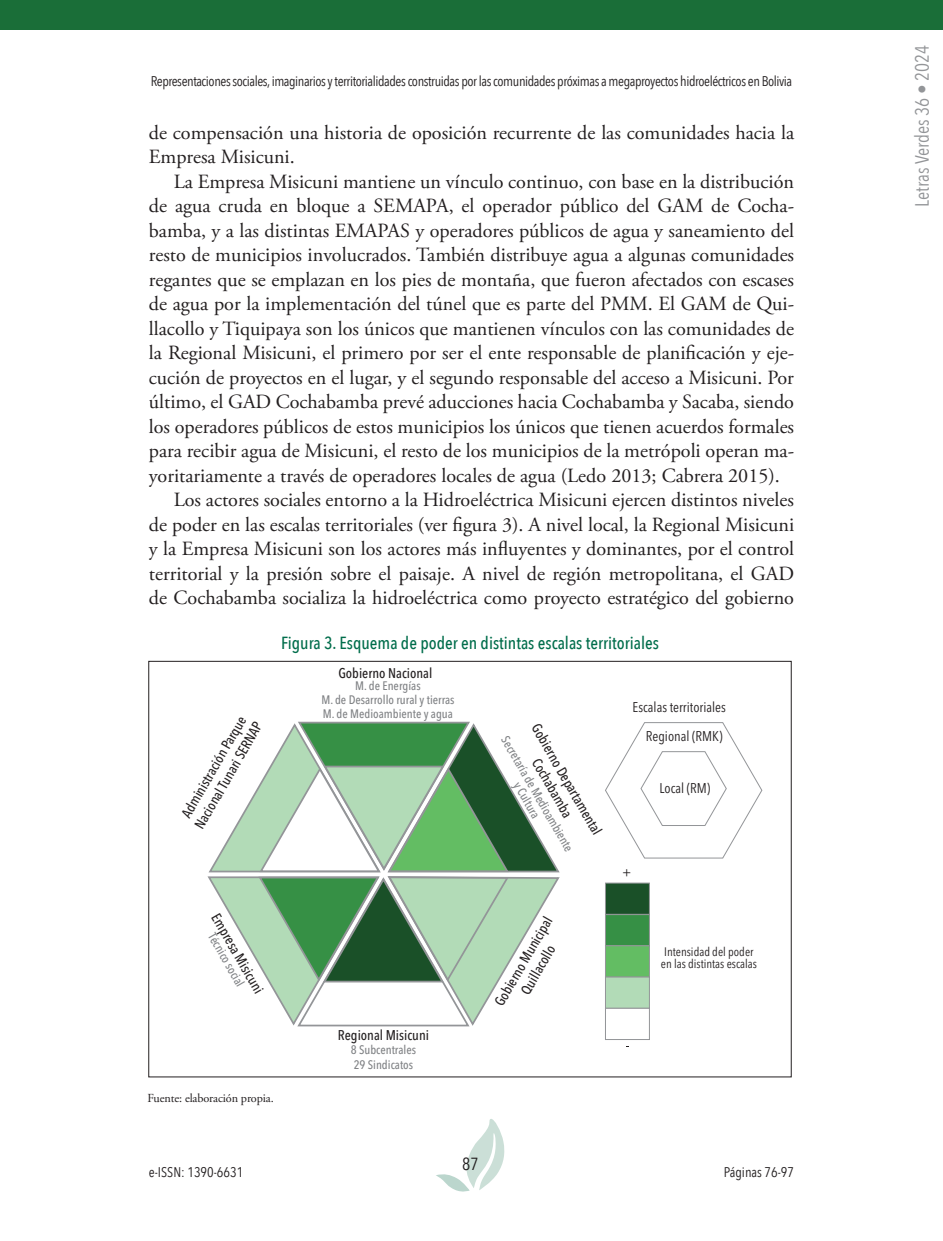
<style>
.page{position:relative;width:943px;height:1241px;background:#fff}
.page>*{position:absolute;margin:0;border:0;box-sizing:border-box;transform-origin:0 0}
.t1{font:20.12px/24.5px "Adobe Garamond Pro";color:#231f20}
.t2{font:19.25px "Avenir Next Condensed";color:#939598}
.t3{font:500 17.5px "Avenir Next Condensed";color:#006d4b}
.t4{font:17.5px "Avenir Next Condensed";color:#231f20}
.t5{font:500 14px/16.8px "Avenir Next Condensed";color:#231f20;text-align:center}
.t6{font:14px "Avenir Next Condensed";letter-spacing:-.03em;color:#231f20}
.t7{font:14px/29.1px "Avenir Next Condensed";color:#231f20;text-align:right}
.t8{font:500 12.25px/14px "Avenir Next Condensed";color:#808285;text-align:center}
.t9{font:12.25px/12.2px "Avenir Next Condensed";color:#231f20}
.t10{font:12.25px "Adobe Garamond Pro";letter-spacing:-.01em;color:#231f20}
</style>
<div class="page">
<svg style="left:436px;top:1119px;width:69px;height:73px"></svg>
<div style="left:0;top:0;width:943px;height:30px;background:#1a6e38"></div>
<svg style="left:207px;top:721px;width:353px;height:306px"></svg>
<div style="left:605px;top:882px;width:45px;height:32px;background:#1a5028;border:1px solid #939598"></div>
<div style="left:605px;top:914px;width:45px;height:32px;background:#369045;border:1px solid #939598"></div>
<div style="left:605px;top:945px;width:45px;height:32px;background:#63bd63;border:1px solid #939598"></div>
<div style="left:605px;top:976px;width:45px;height:32px;background:#b2dbb7;border:1px solid #939598"></div>
<div style="left:605px;top:1007px;width:45px;height:32px;background:#fff;border:1px solid #939598"></div>
<svg style="left:605px;top:722px;width:157px;height:136px"></svg>
<p class="t6" style="left:151px;top:69px;width:643px">Representaciones sociales, imaginarios y territorialidades construidas por las comunidades próximas a megaproyectos hidroeléctricos en Bolivia</p>
<p class="t1" style="left:149px;top:121px;width:646px">de compensación una historia de oposición recurrente de las comunidades hacia la<br>Empresa Misicuni.</p>
<p class="t1" style="left:174px;top:170px;width:622px">La Empresa Misicuni mantiene un vínculo continuo, con base en la distribución</p>
<p class="t1" style="left:149px;top:194px;width:646px">de agua cruda en bloque a SEMAPA, el operador público del GAM de Cocha-</p>
<p class="t1" style="left:149px;top:219px;width:646px">bamba, y a las distintas EMAPAS y operadores públicos de agua y saneamiento del</p>
<p class="t1" style="left:149px;top:243px;width:646px">resto de municipios involucrados. También distribuye agua a algunas comunidades</p>
<p class="t1" style="left:149px;top:268px;width:646px">regantes que se emplazan en los pies de montaña, que fueron afectados con escases</p>
<p class="t1" style="left:149px;top:292px;width:646px">de agua por la implementación del túnel que es parte del PMM. El GAM de Qui-</p>
<p class="t1" style="left:149px;top:317px;width:646px">llacollo y Tiquipaya son los únicos que mantienen vínculos con las comunidades de</p>
<p class="t1" style="left:149px;top:341px;width:646px">la Regional Misicuni, el primero por ser el ente responsable de planificación y eje-</p>
<p class="t1" style="left:149px;top:366px;width:646px">cución de proyectos en el lugar, y el segundo responsable del acceso a Misicuni. Por</p>
<p class="t1" style="left:149px;top:390px;width:646px">último, el GAD Cochabamba prevé aducciones hacia Cochabamba y Sacaba, siendo</p>
<p class="t1" style="left:149px;top:415px;width:646px">los operadores públicos de estos municipios los únicos que tienen acuerdos formales</p>
<p class="t1" style="left:149px;top:439px;width:646px">para recibir agua de Misicuni, el resto de los municipios de la metrópoli operan ma-</p>
<p class="t1" style="left:149px;top:464px;width:632px">yoritariamente a través de operadores locales de agua (Ledo 2013; Cabrera 2015).</p>
<p class="t1" style="left:174px;top:488px;width:622px">Los actores sociales entorno a la Hidroeléctrica Misicuni ejercen distintos niveles</p>
<p class="t1" style="left:149px;top:513px;width:646px">de poder en las escalas territoriales (ver figura 3). A nivel local, la Regional Misicuni</p>
<p class="t1" style="left:149px;top:537px;width:646px">y la Empresa Misicuni son los actores más influyentes y dominantes, por el control</p>
<p class="t1" style="left:149px;top:562px;width:646px">territorial y la presión sobre el paisaje. A nivel de región metropolitana, el GAD</p>
<p class="t1" style="left:149px;top:586px;width:646px">de Cochabamba socializa la hidroeléctrica como proyecto estratégico del gobierno</p>
<p class="t3" style="left:281px;top:631px;width:379px">Figura 3. Esquema de poder en distintas escalas territoriales</p>
<p class="t5" style="left:176px;top:814px;width:122px;text-align:left;rotate:-60deg">Administración Parque<br>Nacional Tunari SERNAP</p>
<p class="t5" style="left:222px;top:910px;width:91px;rotate:60deg">Empresa Misicuni</p>
<p class="t8" style="left:218px;top:930px;width:61px;rotate:60deg">Técnico social</p>
<p class="t10" style="left:147px;top:1090px;width:128px">Fuente: elaboración propia.</p>
<p class="t5" style="left:338px;top:664px;width:95px">Gobierno Nacional</p>
<p class="t8" style="left:321px;top:678px;width:134px">M. de Energías<br>M. de Desarrollo rural y tierras<br>M. de Medioambiente y agua</p>
<p class="t5" style="left:338px;top:1025px;width:93px">Regional Misicuni</p>
<p class="t8" style="left:351px;top:1042px;width:67px;line-height:14.7px;text-align:left">8 Subcentrales<br>29 Sindicatos</p>
<p class="t5" style="left:542px;top:720px;width:127px;rotate:60deg">Gobierno Departamental<br>Cochabamba</p>
<p class="t8" style="left:510px;top:734px;width:132px;line-height:12.2px;rotate:60deg">Secretaría de Medioambiente y Cultura</p>
<p class="t5" style="left:491px;top:1000px;width:102px;rotate:-60deg">Gobierno Municipal<br>Quillacollo</p>
<p class="t7" style="left:632px;top:692px;width:95px">Escalas territoriales<br>Regional (RMK)</p>
<p class="t6" style="left:659px;top:776px;width:52px">Local (RM)</p>
<p class="t6" style="left:622px;top:860px;width:11px">+</p>
<p class="t9" style="left:661px;top:944px;width:98px">Intensidad del poder en las distintas escalas</p>
<p class="t4" style="left:462px;top:1148px;width:18px">87</p>
<p class="t7" style="left:149px;top:1156px;width:96px">e-ISSN: 1390-6631</p>
<p class="t7" style="left:723px;top:1156px;width:72px">Páginas 76-97</p>
<p class="t2" style="left:905px;top:207px;width:164px;rotate:-90deg">Letras Verdes 36 • 2024</p>
</div>
